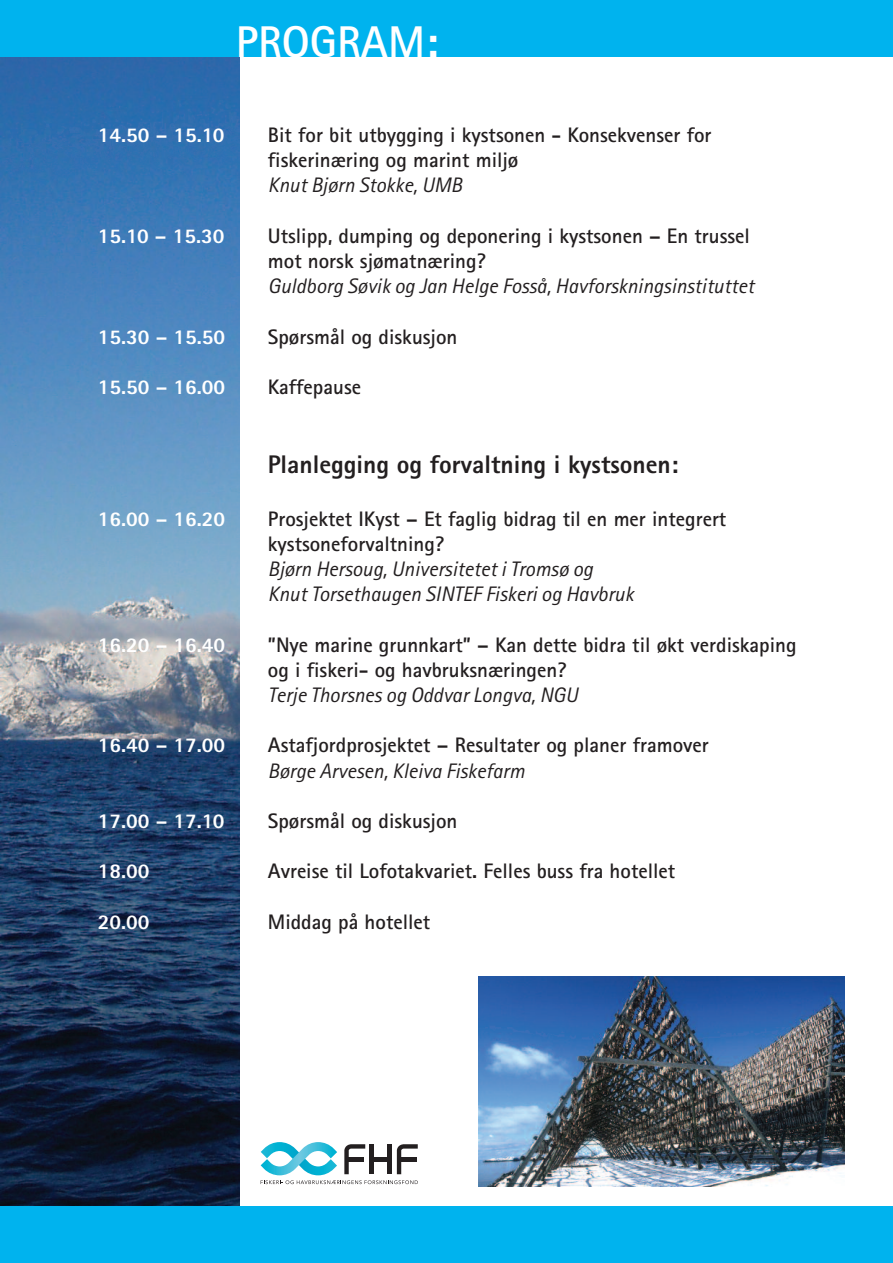
<style>
.page{position:relative;width:893px;height:1263px;background:#fff}
.page>*{position:absolute;margin:0;border:0;box-sizing:border-box;transform-origin:0 0}
.t1{font:700 44.55px "Rotis Sans Serif";color:#fff}
.t2{font:800 25.5px "Rotis Sans Serif";color:#231f20}
.t3{font:700 21px/25.2px "Rotis Sans Serif";color:#231f20}
.t4{font:italic 21px/25.2px "Rotis Sans Serif";color:#231f20}
.t5{font:800 21px "Rotis Sans Serif";color:#fff}
</style>
<div class="page">
<img style="left:0;top:56px;width:239px;height:1151px">
<div style="left:0;top:0;width:893px;height:56px;background:#00b3ee"></div>
<svg style="left:261px;top:1142px;width:157px;height:42px"></svg>
<div style="left:0;top:1207px;width:893px;height:56px;background:#00b3ee"></div>
<img style="left:478px;top:976px;width:366px;height:210px">
<h1 class="t1" style="left:236px;top:26px;width:204px">PROGRAM:</h1>
<p class="t5" style="left:98px;top:128px;width:128px">14.50 – 15.10</p>
<p class="t3" style="left:268px;top:124px;width:445px">Bit for bit utbygging i kystsonen - Konsekvenser for fiskerinæring og marint miljø</p>
<p class="t4" style="left:268px;top:175px;width:196px">Knut Bjørn Stokke, UMB</p>
<p class="t5" style="left:98px;top:228px;width:128px">15.10 – 15.30</p>
<p class="t3" style="left:268px;top:225px;width:484px">Utslipp, dumping og deponering i kystsonen – En trussel mot norsk sjømatnæring?</p>
<p class="t4" style="left:268px;top:276px;width:488px">Guldborg Søvik og Jan Helge Fosså, Havforskningsinstituttet</p>
<p class="t5" style="left:98px;top:329px;width:129px">15.30 – 15.50</p>
<p class="t3" style="left:268px;top:326px;width:191px">Spørsmål og diskusjon</p>
<p class="t5" style="left:98px;top:380px;width:129px">15.50 – 16.00</p>
<p class="t3" style="left:268px;top:376px;width:95px">Kaffepause</p>
<p class="t2" style="left:268px;top:455px;width:412px">Planlegging og forvaltning i kystsonen:</p>
<p class="t5" style="left:98px;top:511px;width:129px">16.00 – 16.20</p>
<p class="t3" style="left:268px;top:508px;width:460px">Prosjektet IKyst – Et faglig bidrag til en mer integrert kystsoneforvaltning?</p>
<p class="t4" style="left:268px;top:558px;width:367px">Bjørn Hersoug, Universitetet i Tromsø og<br>Knut Torsethaugen SINTEF Fiskeri og Havbruk</p>
<p class="t5" style="left:98px;top:637px;width:129px">16.20 – 16.40</p>
<p class="t3" style="left:268px;top:634px;width:530px">”Nye marine grunnkart” – Kan dette bidra til økt verdiskaping og i fiskeri- og havbruksnæringen?</p>
<p class="t4" style="left:268px;top:684px;width:311px">Terje Thorsnes og Oddvar Longva, NGU</p>
<p class="t5" style="left:98px;top:738px;width:129px">16.40 – 17.00</p>
<p class="t3" style="left:268px;top:735px;width:442px">Astafjordprosjektet – Resultater og planer framover</p>
<p class="t4" style="left:268px;top:760px;width:258px">Børge Arvesen, Kleiva Fiskefarm</p>
<p class="t5" style="left:98px;top:813px;width:128px">17.00 – 17.10</p>
<p class="t3" style="left:268px;top:810px;width:191px">Spørsmål og diskusjon</p>
<p class="t5" style="left:98px;top:864px;width:53px">18.00</p>
<p class="t3" style="left:268px;top:861px;width:409px">Avreise til Lofotakvariet. Felles buss fra hotellet</p>
<p class="t5" style="left:98px;top:914px;width:53px">20.00</p>
<p class="t3" style="left:268px;top:911px;width:164px">Middag på hotellet</p>
</div>
